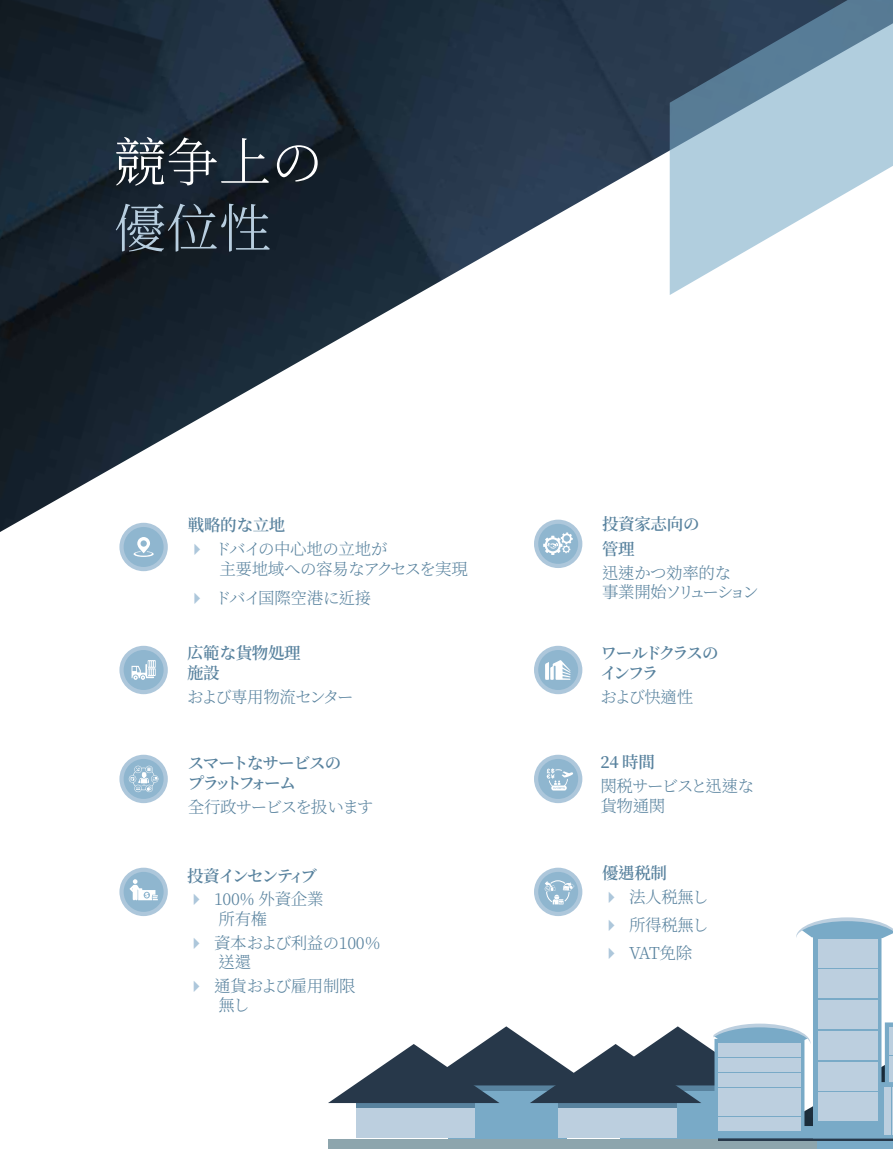
<style>
.page{position:relative;width:893px;height:1149px;background:#fff}
.page>*{position:absolute;margin:0;border:0;box-sizing:border-box;transform-origin:0 0}
.t1{font:300 52.5px "Source Han Serif TC";color:#fff}
.t2{font:300 52.5px "Source Han Serif TC";color:#b8cedf}
.t3{font:300 16.5px/19.8px "Source Han Serif TC";letter-spacing:-.02em;color:#58829e}
.t4{font:300 16.5px "Source Han Serif TC";letter-spacing:-.09em;color:#58829e}
.t5{font:600 16.5px/19.8px "Source Han Serif TC";letter-spacing:-.1em;color:#58829e}
.t6{font:600 16.5px/19.8px "Source Han Serif TC";letter-spacing:-.02em;color:#58829e}
.t7{font:600 16.5px "Source Han Serif TC";letter-spacing:-.055em;color:#58829e}
.t8{font:600 16.5px/19.8px "Source Han Serif TC";letter-spacing:-.15em;color:#58829e}
.t9{font:600 16.5px "Source Han Serif TC";letter-spacing:-.105em;color:#58829e}
.s1{color:#adc7db}
</style>
<div class="page">
<img style="left:0;top:0;width:670px;height:532px">
<svg style="left:670px;top:0;width:223px;height:295px;fill:#b1cede"></svg>
<svg style="left:119px;top:754px;width:49px;height:48px"></svg>
<svg style="left:124px;top:758px;width:40px;height:40px"></svg>
<svg style="left:128px;top:765px;width:31px;height:27px"></svg>
<svg style="left:119px;top:645px;width:49px;height:49px"></svg>
<svg style="left:124px;top:649px;width:40px;height:40px"></svg>
<svg style="left:132px;top:660px;width:24px;height:19px"></svg>
<svg style="left:534px;top:754px;width:48px;height:48px"></svg>
<svg style="left:538px;top:758px;width:40px;height:40px"></svg>
<svg style="left:547px;top:768px;width:26px;height:22px"></svg>
<svg style="left:119px;top:867px;width:49px;height:48px"></svg>
<svg style="left:124px;top:871px;width:40px;height:40px"></svg>
<svg style="left:129px;top:878px;width:29px;height:22px"></svg>
<svg style="left:534px;top:645px;width:48px;height:49px"></svg>
<div style="left:538px;top:649px;width:40px;height:40px;background:#8fb6cf;border-radius:50%"></div>
<svg style="left:545px;top:660px;width:26px;height:20px"></svg>
<div style="left:119px;top:522px;width:49px;height:49px;background:#adc7db;border-radius:50%"></div>
<div style="left:124px;top:527px;width:40px;height:40px;background:#8fb6cf;border-radius:50%"></div>
<svg style="left:134px;top:537px;width:20px;height:19px"></svg>
<div style="left:534px;top:519px;width:48px;height:49px;background:#adc7db;border-radius:50%"></div>
<div style="left:538px;top:523px;width:40px;height:40px;background:#8fb6cf;border-radius:50%"></div>
<svg style="left:543px;top:532px;width:30px;height:23px"></svg>
<div style="left:534px;top:867px;width:48px;height:48px;background:#adc7db;border-radius:50%"></div>
<svg style="left:538px;top:871px;width:40px;height:40px"></svg>
<svg style="left:545px;top:880px;width:29px;height:24px"></svg>
<div style="left:816px;top:1139px;width:77px;height:9px;background:#79aac7"></div>
<div style="left:328px;top:1139px;width:488px;height:9px;background:#8da5ad"></div>
<svg style="left:719px;top:1137px;width:174px;height:3px"></svg>
<svg style="left:328px;top:917px;width:565px;height:220px"></svg>
<h1 class="t1" style="left:114px;top:133px;width:211px">競争上の</h1>
<h1 class="t2" style="left:114px;top:199px;width:159px">優位性</h1>
<p class="t7" style="left:188px;top:516px;width:99px">戦略的な立地</p>
<p class="t3" style="left:219px;top:539px;width:250px;text-indent:-32px"><span class="s1">✔</span> ドバイの中心地の立地が<br>主要地域への容易なアクセスを実現</p>
<p class="t3" style="left:188px;top:587px;width:185px"><span class="s1">✔</span> ドバイ国際空港に近接</p>
<p class="t6" style="left:187px;top:643px;width:115px">広範な貨物処理施設</p>
<p class="t4" style="left:187px;top:687px;width:168px">および専用物流センター</p>
<p class="t5" style="left:188px;top:753px;width:155px">スマートなサービスのプラットフォーム</p>
<p class="t4" style="left:188px;top:797px;width:187px">全行政サービスを扱います</p>
<p class="t9" style="left:187px;top:865px;width:131px">投資インセンティブ</p>
<p class="t3" style="left:219px;top:889px;width:106px;text-indent:-32px"><span class="s1">✔</span> 100% 外資企業所有権</p>
<p class="t3" style="left:219px;top:932px;width:164px;text-indent:-32px"><span class="s1">✔</span> 資本および利益の100％送還</p>
<p class="t3" style="left:219px;top:976px;width:139px;text-indent:-32px"><span class="s1">✔</span> 通貨および雇用制限無し</p>
<p class="t6" style="left:602px;top:512px;width:99px;line-height:24px">投資家志向の管理</p>
<p class="t3" style="left:602px;top:563px;width:158px">迅速かつ効率的な<br>事業開始ソリューション</p>
<p class="t8" style="left:600px;top:643px;width:120px">ワールドクラスのインフラ</p>
<p class="t3" style="left:600px;top:687px;width:94px">および快適性</p>
<p class="t7" style="left:600px;top:752px;width:56px">24 時間</p>
<p class="t3" style="left:600px;top:776px;width:155px">関税サービスと迅速な貨物通関</p>
<p class="t7" style="left:602px;top:863px;width:67px">優遇税制</p>
<p class="t3" style="left:602px;top:886px;width:108px"><span class="s1">✔</span> 法人税無し</p>
<p class="t3" style="left:602px;top:914px;width:108px"><span class="s1">✔</span> 所得税無し</p>
<p class="t3" style="left:602px;top:942px;width:92px"><span class="s1">✔</span> VAT免除</p>
</div>
